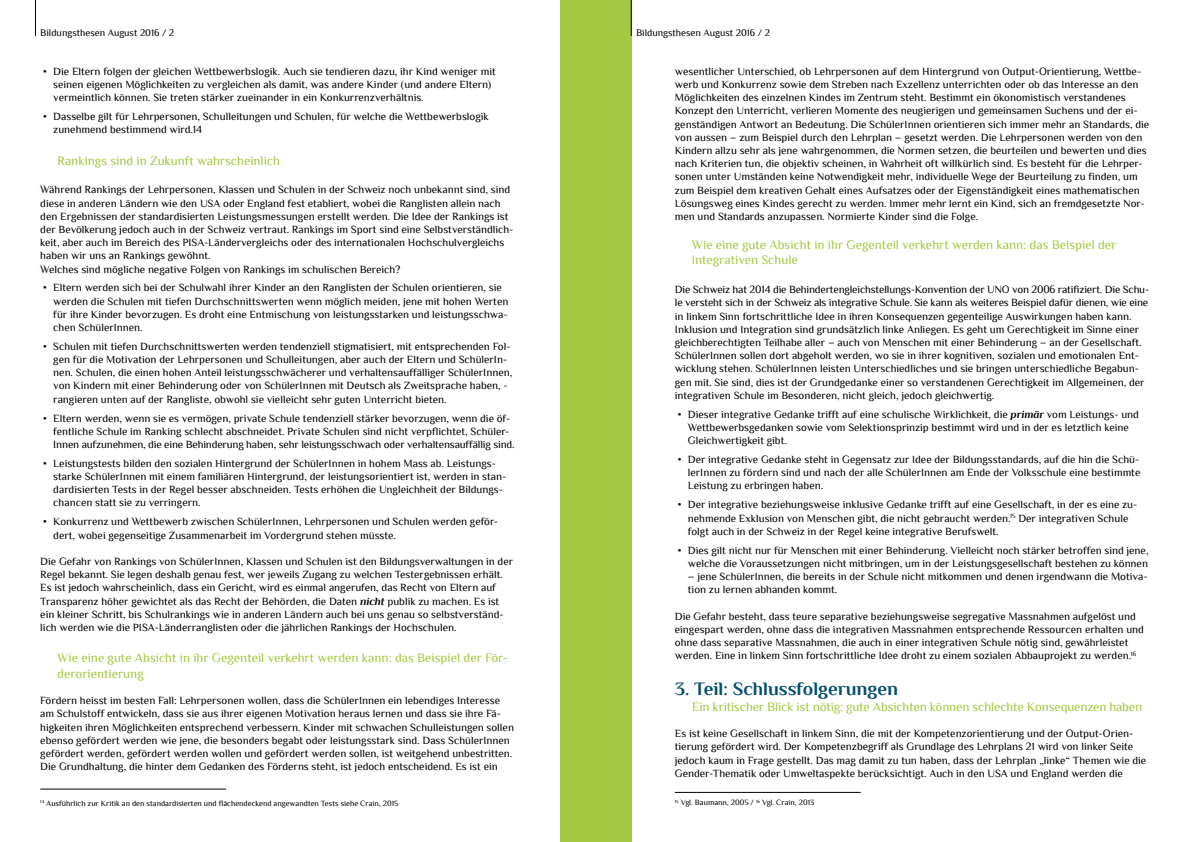
<style>
.page{position:relative;width:1191px;height:842px;background:#fff}
.page>*{position:absolute;margin:0;border:0;box-sizing:border-box;transform-origin:0 0}
.t1{font:700 19px "Philosopher";color:#044e6c}
.t2{font:13px/15.6px "Philosopher";color:#a5c842}
.t3{font:11px/13.2px "Philosopher";color:#000}
.t4{font:10px "Philosopher";color:#000}
.t5{font:8px "Philosopher";color:#000}
.s1{font-weight:700;font-style:italic}
</style>
<div class="page">
<div style="left:560px;top:0;width:71px;height:842px;background:#a5c842"></div>
<hr style="left:630px;top:0;width:1px;height:36px;background:#000">
<hr style="left:35px;top:0;width:1px;height:36px;background:#000">
<hr style="left:40px;top:789px;width:186px;height:1px;background:#000">
<hr style="left:675px;top:792px;width:185px;height:1px;background:#000">
<p class="t4" style="left:40px;top:27px;width:135px">Bildungsthesen August 2016 / 2</p>
<p class="t4" style="left:636px;top:27px;width:135px">Bildungsthesen August 2016 / 2</p>
<p class="t3" style="left:53px;top:65px;width:444px;text-indent:-10px">• Die Eltern folgen der gleichen Wettbewerbslogik. Auch sie tendieren dazu, ihr Kind weniger mit seinen eigenen Möglichkeiten zu vergleichen als damit, was andere Kinder (und andere Eltern) vermeintlich können. Sie treten stärker zueinander in ein Konkurrenzverhältnis.</p>
<p class="t3" style="left:53px;top:110px;width:437px;text-indent:-10px">• Dasselbe gilt für Lehrpersonen, Schulleitungen und Schulen, für welche die Wettbewerbslogik zunehmend bestimmend wird.14</p>
<p class="t2" style="left:57px;top:153px;width:224px">Rankings sind in Zukunft wahrscheinlich</p>
<p class="t3" style="left:40px;top:183px;width:475px">Während Rankings der Lehrpersonen, Klassen und Schulen in der Schweiz noch unbekannt sind, sind diese in anderen Ländern wie den USA oder England fest etabliert, wobei die Ranglisten allein nach den Ergebnissen der standardisierten Leistungsmessungen erstellt werden. Die Idee der Rankings ist der Bevölkerung jedoch auch in der Schweiz vertraut. Rankings im Sport sind eine Selbstverständlich&shy;keit, aber auch im Bereich des PISA-Ländervergleichs oder des internationalen Hochschulvergleichs haben wir uns an Rankings gewöhnt.<br>Welches sind mögliche negative Folgen von Rankings im schulischen Bereich?</p>
<p class="t3" style="left:53px;top:281px;width:456px;text-indent:-10px">• Eltern werden sich bei der Schulwahl ihrer Kinder an den Ranglisten der Schulen orientieren, sie werden die Schulen mit tiefen Durchschnittswerten wenn möglich meiden, jene mit hohen Werten für ihre Kinder bevorzugen. Es droht eine Entmischung von leistungsstarken und leistungsschwa&shy;chen SchülerInnen.</p>
<p class="t3" style="left:53px;top:340px;width:460px;text-indent:-10px">• Schulen mit tiefen Durchschnittswerten werden tendenziell stigmatisiert, mit entsprechenden Fol&shy;gen für die Motivation der Lehrpersonen und Schulleitungen, aber auch der Eltern und SchülerIn&shy;nen. Schulen, die einen hohen Anteil leistungsschwächerer und verhaltensauffälliger SchülerInnen, von Kindern mit einer Behinderung oder von SchülerInnen mit Deutsch als Zweitsprache haben, - rangieren unten auf der Rangliste, obwohl sie vielleicht sehr guten Unterricht bieten.</p>
<p class="t3" style="left:53px;top:411px;width:463px;text-indent:-10px">• Eltern werden, wenn sie es vermögen, private Schule tendenziell stärker bevorzugen, wenn die öf&shy;fentliche Schule im Ranking schlecht abschneidet. Private Schulen sind nicht verpflichtet, Schüler-<br>Innen aufzunehmen, die eine Behinderung haben, sehr leistungsschwach oder verhaltensauffällig sind.</p>
<p class="t3" style="left:53px;top:457px;width:454px;text-indent:-10px">• Leistungstests bilden den sozialen Hintergrund der SchülerInnen in hohem Mass ab. Leistungs&shy;starke SchülerInnen mit einem familiären Hintergrund, der leistungsorientiert ist, werden in stan&shy;dardisierten Tests in der Regel besser abschneiden. Tests erhöhen die Ungleichheit der Bildungs&shy;chancen statt sie zu verringern.</p>
<p class="t3" style="left:53px;top:515px;width:446px;text-indent:-10px">• Konkurrenz und Wettbewerb zwischen SchülerInnen, Lehrpersonen und Schulen werden geför&shy;dert, wobei gegenseitige Zusammenarbeit im Vordergrund stehen müsste.</p>
<p class="t3" style="left:40px;top:555px;width:474px">Die Gefahr von Rankings von SchülerInnen, Klassen und Schulen ist den Bildungsverwaltungen in der Regel bekannt. Sie legen deshalb genau fest, wer jeweils Zugang zu welchen Testergebnissen erhält.<br>Es ist jedoch wahrscheinlich, dass ein Gericht, wird es einmal angerufen, das Recht von Eltern auf Transparenz höher gewichtet als das Recht der Behörden, die Daten <span class="s1">nicht</span> publik zu machen. Es ist ein kleiner Schritt, bis Schulrankings wie in anderen Ländern auch bei uns genau so selbstverständ&shy;lich werden wie die PISA-Länderranglisten oder die jährlichen Rankings der Hochschulen.</p>
<p class="t2" style="left:57px;top:650px;width:452px">Wie eine gute Absicht in ihr Gegenteil verkehrt werden kann: das Beispiel der För&shy;derorientierung</p>
<p class="t3" style="left:40px;top:694px;width:475px">Fördern heisst im besten Fall: Lehrpersonen wollen, dass die SchülerInnen ein lebendiges Interesse am Schulstoff entwickeln, dass sie aus ihrer eigenen Motivation heraus lernen und dass sie ihre Fä&shy;higkeiten ihren Möglichkeiten entsprechend verbessern. Kinder mit schwachen Schulleistungen sollen ebenso gefördert werden wie jene, die besonders begabt oder leistungsstark sind. Dass SchülerInnen gefördert werden, gefördert werden wollen und gefördert werden sollen, ist weitgehend unbestritten.<br>Die Grundhaltung, die hinter dem Gedanken des Förderns steht, ist jedoch entscheidend. Es ist ein</p>
<p class="t5" style="left:40px;top:799px;width:360px"><sup>14</sup> Ausführlich zur Kritik an den standardisierten und flächendeckend angewandten Tests siehe Crain, 2015</p>
<p class="t3" style="left:675px;top:65px;width:476px">wesentlicher Unterschied, ob Lehrpersonen auf dem Hintergrund von Output-Orientierung, Wettbe&shy;werb und Konkurrenz sowie dem Streben nach Exzellenz unterrichten oder ob das Interesse an den Möglichkeiten des einzelnen Kindes im Zentrum steht. Bestimmt ein ökonomistisch verstandenes Konzept den Unterricht, verlieren Momente des neugierigen und gemeinsamen Suchens und der ei&shy;genständigen Antwort an Bedeutung. Die SchülerInnen orientieren sich immer mehr an Standards, die von aussen – zum Beispiel durch den Lehrplan – gesetzt werden. Die Lehrpersonen werden von den Kindern allzu sehr als jene wahrgenommen, die Normen setzen, die beurteilen und bewerten und dies nach Kriterien tun, die objektiv scheinen, in Wahrheit oft willkürlich sind. Es besteht für die Lehrper&shy;sonen unter Umständen keine Notwendigkeit mehr, individuelle Wege der Beurteilung zu finden, um zum Beispiel dem kreativen Gehalt eines Aufsatzes oder der Eigenständigkeit eines mathematischen Lösungsweg eines Kindes gerecht zu werden. Immer mehr lernt ein Kind, sich an fremdgesetzte Nor&shy;men und Standards anzupassen. Normierte Kinder sind die Folge.</p>
<p class="t2" style="left:692px;top:237px;width:426px">Wie eine gute Absicht in ihr Gegenteil verkehrt werden kann: das Beispiel der integrativen Schule</p>
<p class="t3" style="left:675px;top:283px;width:476px">Die Schweiz hat 2014 die Behindertengleichstellungs-Konvention der UNO von 2006 ratifiziert. Die Schu&shy;le versteht sich in der Schweiz als integrative Schule. Sie kann als weiteres Beispiel dafür dienen, wie eine in linkem Sinn fortschrittliche Idee in ihren Konsequenzen gegenteilige Auswirkungen haben kann.<br>Inklusion und Integration sind grundsätzlich linke Anliegen. Es geht um Gerechtigkeit im Sinne einer gleichberechtigten Teilhabe aller – auch von Menschen mit einer Behinderung – an der Gesellschaft.<br>SchülerInnen sollen dort abgeholt werden, wo sie in ihrer kognitiven, sozialen und emotionalen Ent&shy;wicklung stehen. SchülerInnen leisten Unterschiedliches und sie bringen unterschiedliche Begabun&shy;gen mit. Sie sind, dies ist der Grundgedanke einer so verstandenen Gerechtigkeit im Allgemeinen, der integrativen Schule im Besonderen, nicht gleich, jedoch gleichwertig.</p>
<p class="t3" style="left:688px;top:408px;width:452px;text-indent:-10px">• Dieser integrative Gedanke trifft auf eine schulische Wirklichkeit, die <span class="s1">primär</span> vom Leistungs- und<br>Wettbewerbsgedanken sowie vom Selektionsprinzip bestimmt wird und in der es letztlich keine<br>Gleichwertigkeit gibt.</p>
<p class="t3" style="left:688px;top:453px;width:454px;text-align:justify;text-indent:-10px">• Der integrative Gedanke steht in Gegensatz zur Idee der Bildungsstandards, auf die hin die Schü&shy;lerInnen zu fördern sind und nach der alle SchülerInnen am Ende der Volksschule eine bestimmte Leistung zu erbringen haben.</p>
<p class="t3" style="left:688px;top:498px;width:451px;text-indent:-10px">• Der integrative beziehungsweise inklusive Gedanke trifft auf eine Gesellschaft, in der es eine zu&shy;nehmende Exklusion von Menschen gibt, die nicht gebraucht werden.<sup>15</sup> Der integrativen Schule folgt auch in der Schweiz in der Regel keine integrative Berufswelt.</p>
<p class="t3" style="left:677px;top:543px;width:472px;text-align:right">• Dies gilt nicht nur für Menschen mit einer Behinderung. Vielleicht noch stärker betroffen sind jene, welche die Voraussetzungen nicht mitbringen, um in der Leistungsgesellschaft bestehen zu können</p>
<p class="t3" style="left:688px;top:570px;width:461px">– jene SchülerInnen, die bereits in der Schule nicht mitkommen und denen irgendwann die Motiva&shy;tion zu lernen abhanden kommt.</p>
<p class="t3" style="left:675px;top:609px;width:470px">Die Gefahr besteht, dass teure separative beziehungsweise segregative Massnahmen aufgelöst und eingespart werden, ohne dass die integrativen Massnahmen entsprechende Ressourcen erhalten und ohne dass separative Massnahmen, die auch in einer integrativen Schule nötig sind, gewährleistet werden. Eine in linkem Sinn fortschrittliche Idee droht zu einem sozialen Abbauprojekt zu werden.<sup>16</sup></p>
<h1 class="t1" style="left:675px;top:679px;width:225px">3. Teil: Schlussfolgerungen</h1>
<p class="t2" style="left:692px;top:699px;width:452px">Ein kritischer Blick ist nötig: gute Absichten können schlechte Konsequenzen haben</p>
<p class="t3" style="left:675px;top:727px;width:473px">Es ist keine Gesellschaft in linkem Sinn, die mit der Kompetenzorientierung und der Output-Orien&shy;tierung gefördert wird. Der Kompetenzbegriff als Grundlage des Lehrplans 21 wird von linker Seite jedoch kaum in Frage gestellt. Das mag damit zu tun haben, dass der Lehrplan „linke“ Themen wie die Gender-Thematik oder Umweltaspekte berücksichtigt. Auch in den USA und England werden die</p>
<p class="t5" style="left:675px;top:799px;width:141px"><sup>15</sup> Vgl. Baumann, 2005 / <sup>16</sup> Vgl. Crain, 2013</p>
</div>
